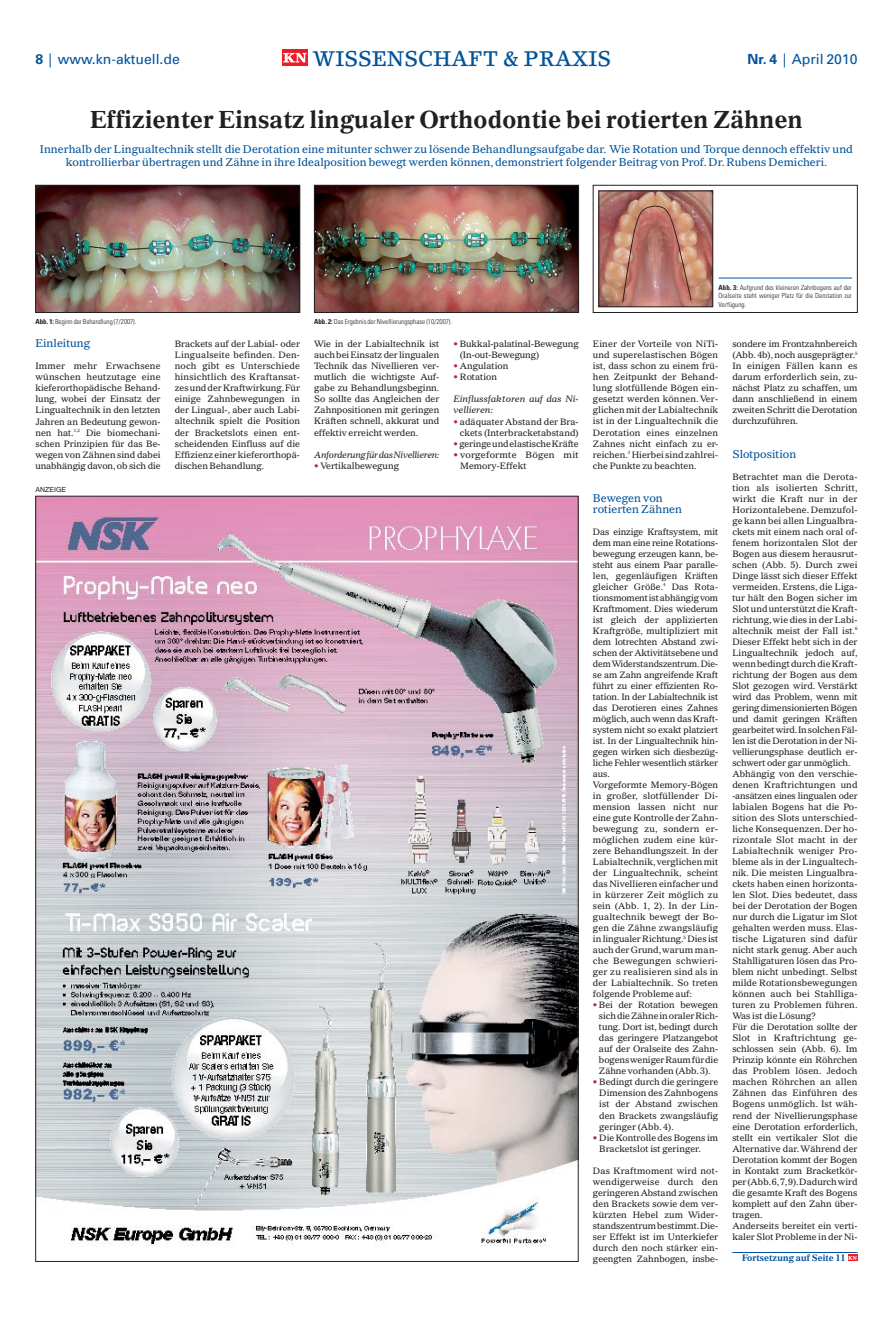
<style>
.page{position:relative;width:893px;height:1333px;background:#fff}
.page>*{position:absolute;margin:0;border:0;box-sizing:border-box;transform-origin:0 0}
.t1{font:700 24px "Gazette LH";color:#231f20}
.t2{font:21px "Lino Letter Medium Os F";color:#00539b}
.t3{font:14px "Univers";color:#00539b}
.t4{font:11px/11px "Gazette LH";color:#00539b}
.t5{font:9px/11px "Gazette LH";color:#231f20;text-align:justify}
.t6{font:italic 9px/11px "Gazette LH";color:#231f20}
.t7{font:italic 9px "Gazette LH";letter-spacing:-.02em;color:#231f20}
.t8{font:700 9px "Gazette LH";color:#00539b}
.t9{font:300 condensed 7px/8.5px "Univers";color:#231f20;text-align:justify}
.t10{font:7px "Helvetica";color:#231f20}
.s1{font-weight:700}
.s2{color:#b72837}
</style>
<div class="page">
<div style="left:282px;top:49px;width:26px;height:17px;background:#ed1c24"></div>
<svg style="left:283px;top:53px;width:23px;height:10px"></svg>
<img style="left:37px;top:498px;width:539px;height:749px">
<hr style="left:732px;top:1252px;width:125px;height:1px;background:#00539b">
<div style="left:848px;top:1254px;width:9px;height:6px;background:#ed1c24"></div>
<svg style="left:848px;top:1256px;width:9px;height:3px"></svg>
<img style="left:37px;top:187px;width:261px;height:124px">
<div style="left:35px;top:185px;width:265px;height:128px;border:1px solid #231f20"></div>
<img style="left:316px;top:187px;width:261px;height:124px">
<div style="left:314px;top:185px;width:265px;height:128px;border:1px solid #231f20"></div>
<div style="left:593px;top:185px;width:264px;height:128px;border:1px solid #231f20"></div>
<img style="left:601px;top:193px;width:110px;height:112px">
<div style="left:599px;top:191px;width:114px;height:116px;border:1px solid #231f20"></div>
<hr style="left:719px;top:278px;width:133px;height:1px;background:#00539b">
<h3 class="t3" style="left:35px;top:54px;width:146px"><span class="s1">8</span> | www.kn-aktuell.de</h3>
<h2 class="t2" style="left:313px;top:51px;width:300px">WISSENSCHAFT &amp; PRAXIS</h2>
<h3 class="t3" style="left:748px;top:54px;width:111px"><span class="s1">Nr. 4</span> | April 2010</h3>
<h1 class="t1" style="left:90px;top:110px;width:714px">Effizienter Einsatz lingualer Orthodontie bei rotierten Zähnen</h1>
<p class="t4" style="left:40px;top:143px;width:814px;line-height:13.2px;text-align:center">Innerhalb der Lingualtechnik stellt die Derotation eine mitunter schwer zu lösende Behandlungsaufgabe dar. Wie Rotation und Torque dennoch effektiv und kontrollierbar übertragen und Zähne in ihre Idealposition bewegt werden können, demonstriert folgender Beitrag von Prof. Dr. Rubens Demicheri.</p>
<p class="t9" style="left:35px;top:318px;width:102px"><span class="s1">Abb. 1:</span> Beginn der Behandlung (7/2007).</p>
<p class="t9" style="left:314px;top:318px;width:139px"><span class="s1">Abb. 2:</span> Das Ergebnis der Nivellierungsphase (10/2007).</p>
<p class="t4" style="left:35px;top:339px;width:56px">Einleitung</p>
<p class="t5" style="left:35px;top:361px;width:127px">Immer mehr Erwachsene wünschen heutzutage eine kieferorthopädische Behand&shy;lung, wobei der Einsatz der Lingualtechnik in den letzten Jahren an Bedeutung gewon&shy;nen hat.<sup>1,2</sup> Die biomechani&shy;schen Prinzipien für das Be&shy;wegen von Zähnen sind dabei unabhängig davon, ob sich die</p>
<p class="t10" style="left:35px;top:486px;width:32px">ANZEIGE</p>
<p class="t5" style="left:175px;top:339px;width:127px">Brackets auf der Labial- oder Lingualseite befinden. Den&shy;noch gibt es Unterschiede hinsichtlich des Kraftansat&shy;zes und der Kraftwirkung. Für einige Zahnbewegungen in der Lingual-, aber auch Labi&shy;altechnik spielt die Position der Bracketslots einen ent&shy;scheidenden Einfluss auf die Effizienz einer kieferorthopä&shy;dischen Behandlung.</p>
<p class="t5" style="left:314px;top:339px;width:127px">Wie in der Labialtechnik ist auch bei Einsatz der lingualen Technik das Nivellieren ver&shy;mutlich die wichtigste Auf&shy;gabe zu Behandlungsbeginn.<br>So sollte das Angleichen der Zahnpositionen mit geringen Kräften schnell, akkurat und effektiv erreicht werden.</p>
<p class="t7" style="left:314px;top:451px;width:127px">Anforderung für das Nivellieren:</p>
<p class="t5" style="left:314px;top:460px;width:86px"><span class="s2">•</span> Vertikalbewegung</p>
<p class="t5" style="left:460px;top:339px;width:120px;text-indent:-6px"><span class="s2">•</span> Bukkal-palatinal-Bewegung (In-out-Bewegung)</p>
<p class="t5" style="left:454px;top:361px;width:56px"><span class="s2">•</span> Angulation</p>
<p class="t5" style="left:454px;top:372px;width:45px"><span class="s2">•</span> Rotation</p>
<p class="t6" style="left:454px;top:394px;width:127px">Einflussfaktoren auf das Ni&shy;vellieren:</p>
<p class="t5" style="left:454px;top:416px;width:127px;text-align:right"><span class="s2">•</span> adäquater Abstand der Bra&shy;ckets (Interbracketabstand)</p>
<p class="t5" style="left:454px;top:438px;width:127px"><span class="s2">•</span> geringe und elastische Kräf te</p>
<p class="t5" style="left:460px;top:449px;width:120px;text-indent:-7px"><span class="s2">•</span> vorgeformte Bögen mit<br>Memory-Effekt</p>
<p class="t9" style="left:719px;top:284px;width:135px"><span class="s1">Abb. 3:</span> Aufgrund des kleineren Zahnbogens auf der Oralseite steht weniger Platz für die Derotation zur Verfügung.</p>
<p class="t5" style="left:593px;top:339px;width:127px">Einer der Vorteile von NiTi&shy;und superelastischen Bögen ist, dass schon zu einem frü&shy;hen Zeitpunkt der Behand&shy;lung slotfüllende Bögen ein&shy;gesetzt werden können. Ver&shy;glichen mit der Labialtechnik ist in der Lingualtechnik die Derotation eines einzelnen Zahnes nicht einfach zu er&shy;reichen.<sup>3</sup> Hierbei sind zahlrei&shy;che Punkte zu beachten.</p>
<p class="t4" style="left:593px;top:493px;width:91px">Bewegen von rotierten Zähnen</p>
<p class="t5" style="left:593px;top:527px;width:127px;text-align:left">Das einzige Kraftsystem, mit dem man eine reine Rotations&shy;bewegung erzeugen kann, be&shy;steht aus einem Paar paralle&shy;len, gegenläufigen Kräf ten gleicher Größe.<sup>4</sup> Das Rota&shy;tionsmoment ist abhängig vom<br>Kraftmoment. Dies wiederum ist gleich der ap plizierten<br>Kraftgröße, multipliziert mit dem lotrechten Abstand zwi&shy;schen der Ak tivitätsebene und dem Wi derstandszentrum. Die - se am Zahn angreifende Kraft führt zu einer effizienten Ro - tation. In der Labialtechnik ist das Derotieren eines Zahnes mög lich, auch wenn das Kraft&shy;system nicht so exakt platziert ist. In der Lingualtechnik hin&shy;gegen wirken sich diesbe züg - liche Fehler wesentlich stärker aus.<br>Vorgeformte Memory-Bögen in großer, slotfüllender Di&shy;mension lassen nicht nur eine gute Kontrolle der Zahn&shy;bewegung zu, sondern er&shy;möglichen zudem eine kür&shy;zere Behandlungszeit. In der<br>Labialtechnik, verglichen mit der Lingualtechnik, scheint das Nivellieren einfacher und in kürzerer Zeit möglich zu sein (Abb. 1, 2). In der Lin&shy;gualtechnik bewegt der Bo&shy;gen die Zähne zwangsläufig in lingualer Richtung.<sup>5</sup> Dies ist auch der Grund, warum man&shy;che Bewegungen schwieri&shy;ger zu realisieren sind als in der Labialtechnik. So treten folgende Probleme auf:</p>
<p class="t5" style="left:599px;top:1000px;width:121px;text-indent:-6px"><span class="s2">•</span> Bei der Rotation bewegen sich die Zähne in oraler Rich&shy;tung. Dort ist, bedingt durch das geringere Platzangebot auf der Oralseite des Zahn&shy;bogens weniger Raum für die Zähne vor handen (Abb. 3).</p>
<p class="t5" style="left:599px;top:1077px;width:120px;text-indent:-6px"><span class="s2">•</span> Bedingt durch die geringere Dimension des Zahnbogens ist der Abstand zwischen den Brackets zwangsläufig geringer (Abb. 4).</p>
<p class="t5" style="left:599px;top:1132px;width:120px;text-indent:-6px"><span class="s2">•</span> Die Kontrolle des Bogens im<br>Bracketslot ist geringer.</p>
<p class="t5" style="left:593px;top:1165px;width:127px">Das Kraftmoment wird not&shy;wendigerweise durch den geringeren Abstand zwischen den Brackets sowie dem ver&shy;kürzten Hebel zum Wider&shy;standszentrum bestimmt. Die&shy;ser Effekt ist im Unterkiefer durch den noch stärker ein&shy;geengten Zahnbogen, insbe-</p>
<p class="t5" style="left:732px;top:339px;width:127px">sondere im Frontzahnbereich (Abb. 4b), noch ausgeprägter.<sup>5<br></sup>In einigen Fällen kann es darum erforderlich sein, zu&shy;nächst Platz zu schaffen, um dann anschließend in einem zweiten Schritt die Derotation durchzuführen.</p>
<p class="t4" style="left:732px;top:449px;width:65px">Slotposition</p>
<p class="t5" style="left:732px;top:471px;width:127px;text-align:left">Betrachtet man die Derota&shy;tion als isolierten Schritt, wirkt die Kraft nur in der<br>Horizontalebene. Demzufol - ge kann bei allen Lingualbra&shy;ckets mit einem nach oral of&shy;fenem horizontalen Slot der<br>Bogen aus diesem herausrut&shy;schen (Abb. 5). Durch zwei<br>Dinge lässt sich dieser Effekt vermeiden. Erstens, die Liga&shy;tur hält den Bogen sicher im<br>Slot und unterstützt die Kraft&shy;richtung, wie dies in der Labi&shy;altechnik meist der Fall ist.<sup>6<br></sup>Dieser Effekt hebt sich in der<br>Lingualtechnik jedoch auf, wenn bedingt durch die Kraft&shy;richtung der Bogen aus dem<br>Slot gezogen wird. Verstärkt wird das Problem, wenn mit gering dimensionierten Bögen und damit geringen Kräften gearbeitet wird. In solchen Fäl&shy;len ist die Derotation in der Ni&shy;vellierungsphase deutlich er&shy;schwert oder gar unmöglich.<br>Abhängig von den verschie&shy;denen Kraftrichtungen und -ansätzen eines lingualen oder labialen Bogens hat die Po - sition des Slots unterschied - liche Konsequenzen. Der ho - rizontale Slot macht in der<br>Labialtechnik weniger Pro&shy;bleme als in der Lingualtech&shy;nik. Die meisten Lingualbra&shy;ckets haben einen horizonta&shy;len Slot. Dies bedeutet, dass bei der Derotation der Bogen nur durch die Ligatur im Slot gehalten werden muss. Elas - tische Ligaturen sind dafür nicht stark genug. Aber auch<br>Stahlligaturen lösen das Pro&shy;blem nicht unbedingt. Selbst milde Rotationsbewegungen können auch bei Stahlliga - turen zu Problemen führen.<br>Was ist die Lösung?<br>Für die Derotation sollte der<br>Slot in Kraftrichtung ge&shy;schlossen sein (Abb. 6). Im<br>Prinzip könnte ein Röhrchen das Problem lösen. Jedoch machen Röhrchen an allen<br>Zähnen das Einführen des<br>Bogens unmöglich. Ist wäh&shy;rend der Nivellierungsphase eine Derotation erforderlich, stellt ein vertikaler Slot die<br>Alter native dar. Während der<br>De rotation kommt der Bogen in Kontakt zum Bracketkör&shy;per (Abb. 6, 7, 9). Dadurch wird die gesamte Kraft des Bogens komplett auf den Zahn über&shy;tragen.<br>Anderseits bereitet ein verti&shy;kaler Slot Probleme in der Ni-</p>
<p class="t8" style="left:742px;top:1254px;width:105px">Fortsetzung auf Seite 11</p>
</div>
